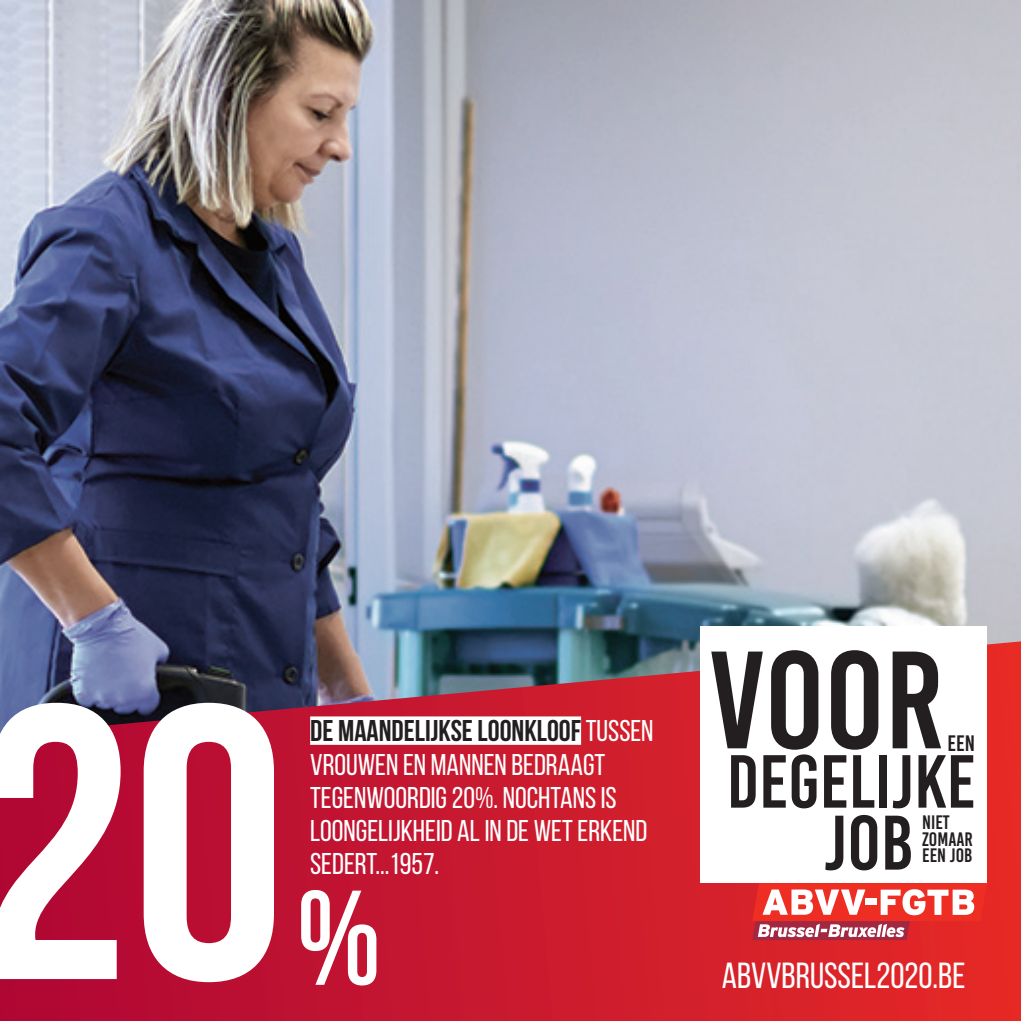
<style>
.page{position:relative;width:1021px;height:1021px;background:#fff}
.page>*{position:absolute;margin:0;border:0;box-sizing:border-box;transform-origin:0 0}
.t1{font:700 390px "Bebas Neue";color:#fff}
.t2{font:138.3px "Bebas Kai";color:#231f20}
.t3{font:700 134.4px "Bebas Neue";color:#fff}
.t4{font:77.1px "Bebas Kai";color:#231f20}
.t5{font:75px "Bebas Kai";color:#231f20}
.t6{font:36.3px "Bebas Neue";color:#fff}
.t7{font:30px/33px "Bebas Neue";color:#fff}
.t8{font:22.2px "Bebas Kai";color:#231f20}
.t9{font:19.5px "Bebas Kai";color:#231f20}
.s1{font-weight:700;color:#231f20}
</style>
<div class="page">
<img style="left:0;top:0;width:1020px;height:641px">
<svg style="left:0;top:641px;width:1020px;height:379px;background:#b42038"></svg>
<div style="left:310px;top:716px;width:271px;height:28px;background:#fff"></div>
<svg style="left:752px;top:883px;width:235px;height:57px"></svg>
<div style="left:700px;top:626px;width:287px;height:257px;background:#fff"></div>
<p class="t1" style="left:-23px;top:630px;width:310px">20</p>
<p class="t7" style="left:310px;top:714px;width:345px"><span class="s1">DE MAANDELIJKSE LOONKLOOF</span> TUSSEN<br>VROUWEN EN MANNEN BEDRAAGT<br>TEGENWOORDIG 20%. NOCHTANS IS<br>LOONGELIJKHEID AL IN DE WET ERKEND<br>SEDERT...1957.</p>
<p class="t3" style="left:296px;top:864px;width:86px">%</p>
<p class="t2" style="left:708px;top:626px;width:237px">VOOR</p>
<p class="t8" style="left:947px;top:731px;width:29px">EEN</p>
<p class="t5" style="left:726px;top:741px;width:250px">DEGELIJKE</p>
<p class="t4" style="left:824px;top:801px;width:90px">JOB</p>
<p class="t9" style="left:922px;top:812px;width:29px">NIET</p>
<p class="t9" style="left:922px;top:828px;width:52px">ZOMAAR</p>
<p class="t9" style="left:922px;top:844px;width:52px">EEN JOB</p>
<p class="t6" style="left:721px;top:955px;width:245px">ABVVBRUSSEL2020.BE</p>
</div>
